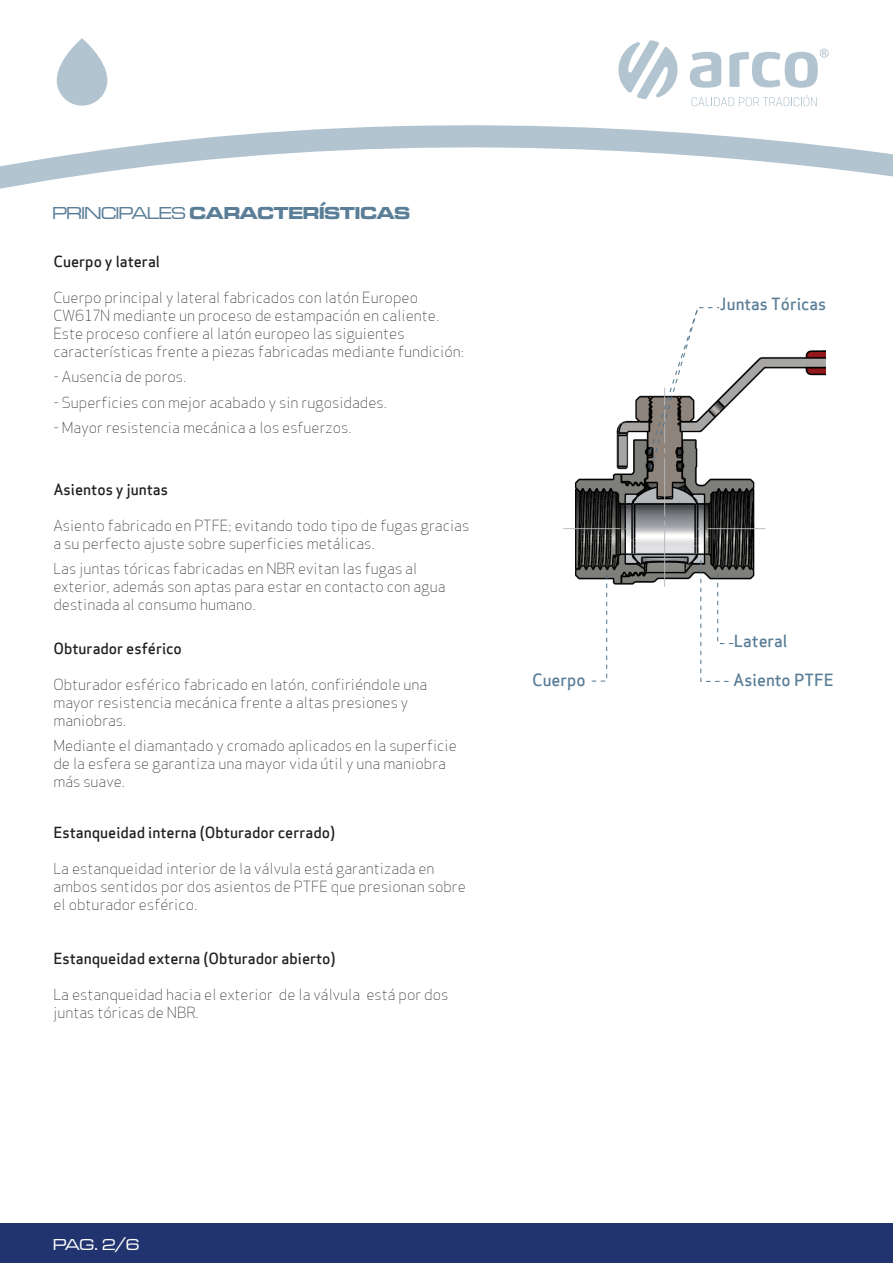
<style>
.page{position:relative;width:893px;height:1263px;background:#fff}
.page>*{position:absolute;margin:0;border:0;box-sizing:border-box;transform-origin:0 0}
.t1{font:18px "Microgramma D Bold Exte";color:#5a7e97}
.t2{font:16.5px "Apex Sans Medium T";color:#5a7e97}
.t3{font:16.5px "Microgramma D Medi Exte";color:#fff}
.t4{font:15px/18px "Apex Sans Light T";color:#231f20}
.t5{font:15px "Apex Sans Medium T";color:#231f20}
.s1{font-family:"Microgramma D Medi Exte"}
</style>
<div class="page">
<svg style="left:618px;top:40px;width:60px;height:59px"></svg>
<svg style="left:690px;top:52px;width:31px;height:36px"></svg>
<svg style="left:729px;top:49px;width:100px;height:39px"></svg>
<svg style="left:691px;top:95px;width:126px;height:11px"></svg>
<svg style="left:0;top:125px;width:893px;height:64px"></svg>
<div style="left:0;top:1223px;width:893px;height:40px;background:#21346f"></div>
<svg style="left:57px;top:38px;width:50px;height:68px"></svg>
<img style="left:563px;top:350px;width:262px;height:247px">
<svg style="left:649px;top:307px;width:71px;height:163px"></svg>
<svg style="left:700px;top:560px;width:34px;height:122px"></svg>
<svg style="left:588px;top:574px;width:19px;height:108px"></svg>
<p class="t1" style="left:52px;top:201px;width:359px"><span class="s1">PRINCIPALES</span> CARACTERÍSTICAS</p>
<p class="t5" style="left:53px;top:252px;width:108px">Cuerpo y lateral</p>
<p class="t4" style="left:53px;top:288px;width:412px">Cuerpo principal y lateral fabricados con latón Europeo CW617N mediante un proceso de estampación en caliente.<br>Este proceso confiere al latón europeo las siguientes características frente a piezas fabricadas mediante fundición:</p>
<p class="t4" style="left:53px;top:368px;width:135px">- Ausencia de poros.</p>
<p class="t4" style="left:53px;top:393px;width:335px">- Superficies con mejor acabado y sin rugosidades.</p>
<p class="t4" style="left:53px;top:419px;width:300px">- Mayor resistencia mecánica a los esfuerzos.</p>
<p class="t5" style="left:53px;top:480px;width:116px">Asientos y juntas</p>
<p class="t4" style="left:53px;top:516px;width:417px">Asiento fabricado en PTFE; evitando todo tipo de fugas gracias a su perfecto ajuste sobre superficies metálicas.</p>
<p class="t4" style="left:53px;top:560px;width:394px">Las juntas tóricas fabricadas en NBR evitan las fugas al exterior, además son aptas para estar en contacto con agua destinada al consumo humano.</p>
<p class="t5" style="left:53px;top:639px;width:130px">Obturador esférico</p>
<p class="t4" style="left:53px;top:675px;width:375px">Obturador esférico fabricado en latón, confiriéndole una mayor resistencia mecánica frente a altas presiones y maniobras.</p>
<p class="t4" style="left:53px;top:737px;width:405px">Mediante el diamantado y cromado aplicados en la superficie de la esfera se garantiza una mayor vida útil y una maniobra más suave.</p>
<p class="t5" style="left:53px;top:823px;width:283px">Estanqueidad interna (Obturador cerrado)</p>
<p class="t4" style="left:53px;top:860px;width:414px">La estanqueidad interior de la válvula está garantizada en ambos sentidos por dos asientos de PTFE que presionan sobre el obturador esférico.</p>
<p class="t5" style="left:53px;top:949px;width:284px">Estanqueidad externa (Obturador abierto)</p>
<p class="t4" style="left:53px;top:986px;width:397px">La estanqueidad hacia el exterior de la válvula está por dos juntas tóricas de NBR.</p>
<p class="t2" style="left:720px;top:293px;width:108px">Juntas Tóricas</p>
<p class="t2" style="left:734px;top:631px;width:55px">Lateral</p>
<p class="t2" style="left:532px;top:669px;width:55px">Cuerpo</p>
<p class="t2" style="left:733px;top:669px;width:102px">Asiento PTFE</p>
<p class="t3" style="left:53px;top:1234px;width:87px">PAG. 2/6</p>
</div>
